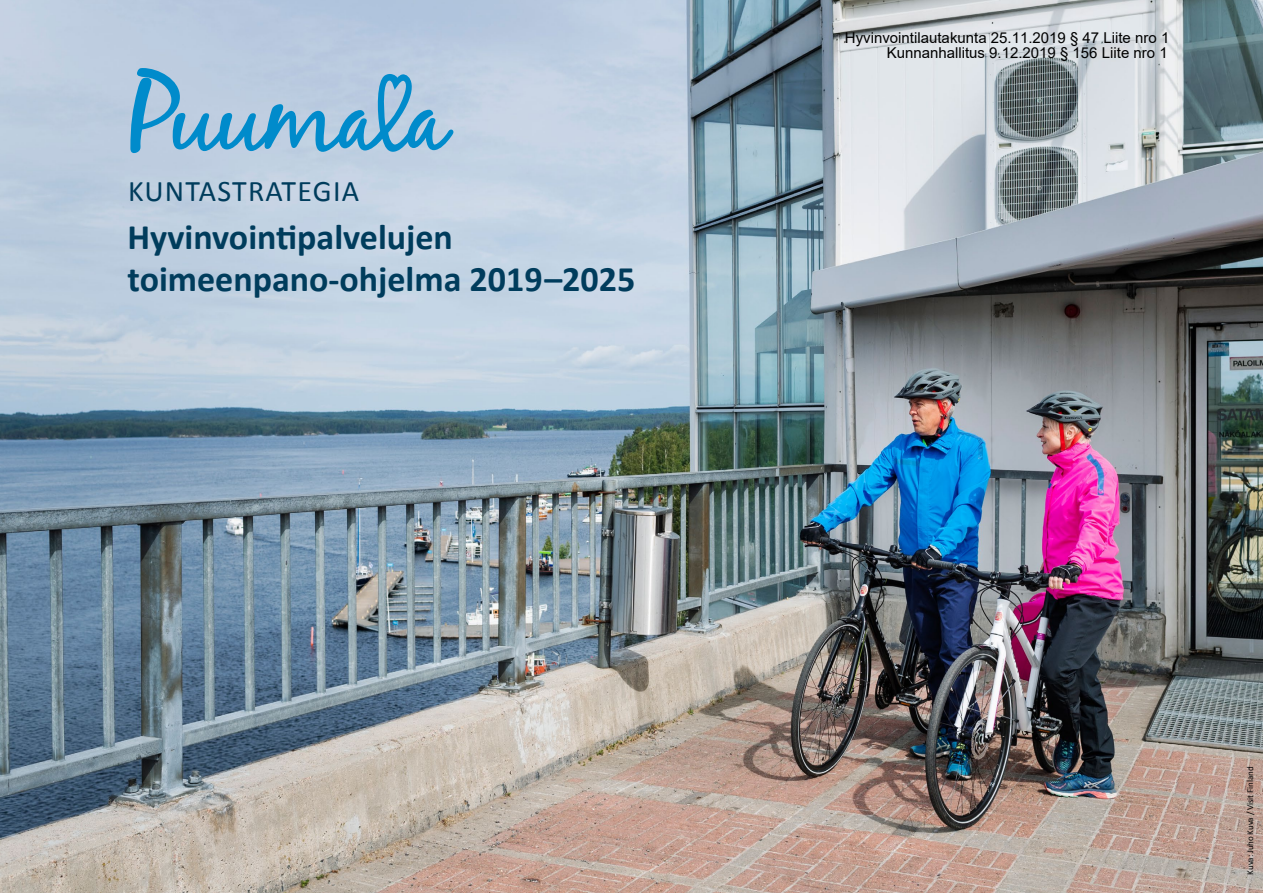
<style>
.page{position:relative;width:1263px;height:893px;background:#fff}
.page>*{position:absolute;margin:0;border:0;box-sizing:border-box;transform-origin:0 0}
.t1{font:700 36px/42px "Calibri";color:#003c5c}
.t2{font:30px "Calibri";letter-spacing:.04em;color:#003c5c}
.t3{font:15px/15px "Arial";color:#000;text-align:right}
.t4{font:9px "Calibri";letter-spacing:-.01em;color:#000}
</style>
<div class="page">
<img style="left:0;top:0;width:1263px;height:893px">
<svg style="left:130px;top:68px;width:323px;height:85px;background:#8bbbda"></svg>
<h2 class="t2" style="left:128px;top:172px;width:232px">KUNTASTRATEGIA</h2>
<h1 class="t1" style="left:128px;top:216px;width:509px">Hyvinvointipalvelujen toimeenpano-ohjelma 2019–2025</h1>
<p class="t3" style="left:845px;top:31px;width:326px">Hyvinvointilautakunta 25.11.2019 § 47 Liite nro 1<br>Kunnanhallitus 9.12.2019 § 156 Liite nro 1</p>
<p class="t4" style="left:1244px;top:874px;width:109px;rotate:-90deg">Kuva: Juho Kuva / Visit Finland</p>
</div>
